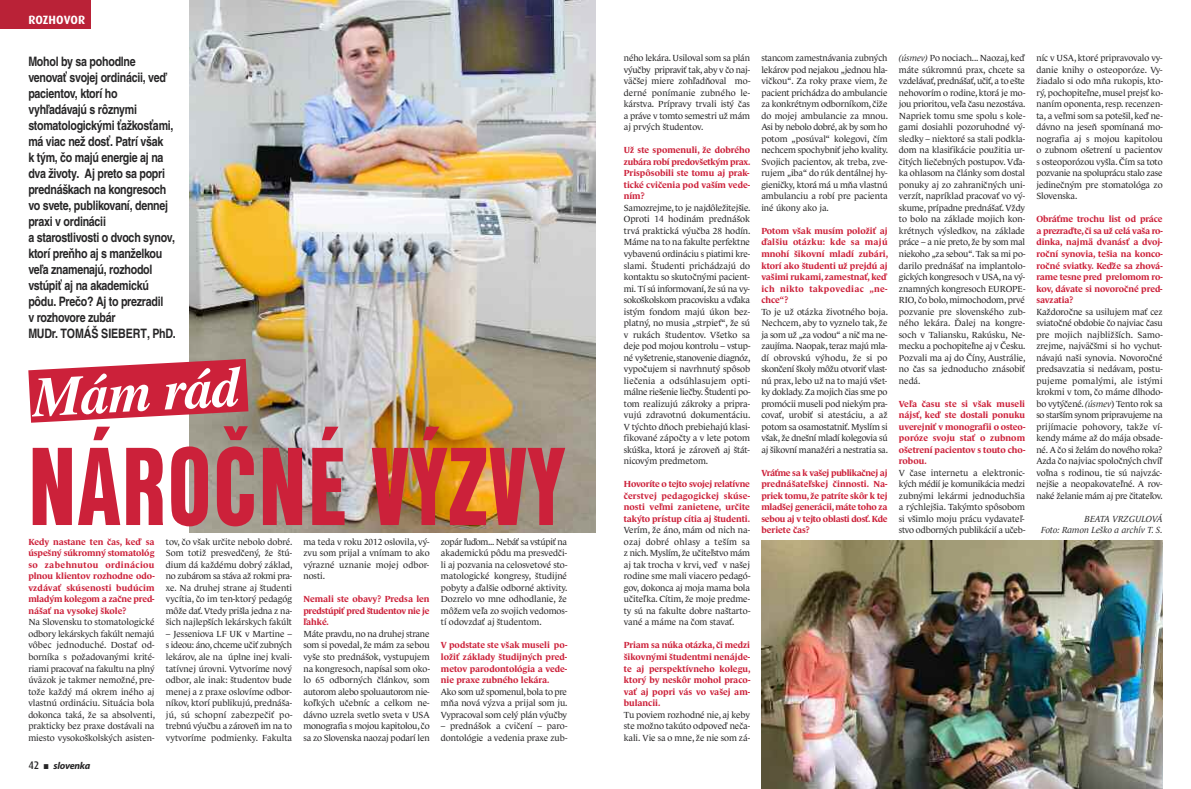
<style>
.page{position:relative;width:1191px;height:789px;background:#fff}
.page>*{position:absolute;margin:0;border:0;box-sizing:border-box;transform-origin:0 0}
.t1{font:115.5px "Nimbus Sans DOT Blac Cond";letter-spacing:.015em;color:#cc213a;scale:.85 1}
.t2{font:italic 500 56.1px "Nimbus Roman No 9 LOT";color:#fff}
.t3{font:700 condensed 13px/16px "Nimbus Sans LOT";letter-spacing:-.02em;color:#272627}
.t4{font:700 12px "Dax CE";color:#fff}
.t5{font:italic 700 10px "Myriad Pro";letter-spacing:-.025em;color:#272627}
.t6{font:9px/11.5px "Le Monde Journal CE";letter-spacing:-.005em;color:#272627;text-align:justify}
.t7{font:700 9px/11.5px "Le Monde Journal CE";letter-spacing:-.005em;color:#cc213a;text-align:justify}
.t8{font:italic 9px/11.5px "Le Monde Journal CE";color:#272627;text-align:right}
.s1{font-family:"Dax CE";font-weight:500;font-style:normal;font-size:11px}
.s2{font-style:italic}
</style>
<div class="page">
<img style="left:189px;top:0;width:406px;height:532px">
<svg style="left:28px;top:358px;width:220px;height:64px"></svg>
<div style="left:0;top:0;width:91px;height:28px;background:#ba2237"></div>
<img style="left:761px;top:540px;width:401px;height:248px">
<h3 class="t4" style="left:28px;top:13px;width:58px">ROZHOVOR</h3>
<p class="t3" style="left:28px;top:54px;width:149px">Mohol by sa pohodlne venovať svojej ordinácii, veď pacientov, ktorí ho vyhľadávajú s rôznymi stomatologickými ťažkosťami, má viac než dosť. Patrí však<br>k tým, čo majú energie aj na dva životy. Aj preto sa popri prednáškach na kongresoch vo svete, publikovaní, dennej praxi v ordinácii<br>a starostlivosti o dvoch synov, ktorí preňho aj s manželkou veľa znamenajú, rozhodol vstúpiť aj na akademickú pôdu. Prečo? Aj to prezradil<br>v rozhovore zubár<br>MUDr. ToMáš SieberT, PhD.</p>
<h2 class="t2" style="left:31px;top:364px;width:210px;rotate:-3deg">Mám rád</h2>
<h1 class="t1" style="left:28px;top:417px;width:632px">NÁROČNÉ VÝZVY</h1>
<p class="t7" style="left:28px;top:536px;width:128px">Kedy nastane ten čas, keď sa úspešný súkromný stomatológ so zabehnutou ordináciou plnou klientov rozhodne odo&shy;vzdávať skúsenosti budúcim mladým kolegom a začne pred&shy;nášať na vysokej škole?</p>
<p class="t6" style="left:28px;top:617px;width:128px">Na Slovensku to stomatologické odbory lekárskych fakúlt nemajú vôbec jednoduché. Dostať od&shy;borníka s požadovanými krité&shy;riami pracovať na fakultu na plný úväzok je takmer nemožné, pre&shy;tože každý má okrem iného aj vlastnú ordináciu. Situácia bola dokonca taká, že sa absolventi, prakticky bez praxe dostávali na miesto vysokoškolských asisten-</p>
<p class="t5" style="left:28px;top:761px;width:63px"><span class="s1">42</span> ■ slovenka</p>
<p class="t6" style="left:166px;top:536px;width:128px">tov, čo však určite nebolo dobré.<br>Som totiž presvedčený, že štú&shy;dium dá každému dobrý základ, no zubárom sa stáva až rokmi pra&shy;xe. Na druhej strane aj študenti vycítia, čo im ten-ktorý pedagóg môže dať. Vtedy prišla jedna z na&shy;šich najlepších lekárskych fakúlt</p>
<p class="t6" style="left:166px;top:628px;width:128px">– Jesseniova LF UK v Martine – s ideou: áno, chceme učiť zubných lekárov, ale na úplne inej kvali&shy;tatívnej úrovni. Vytvoríme nový odbor, ale inak: študentov bude menej a z praxe oslovíme odbor&shy;níkov, ktorí publikujú, prednáša&shy;jú, sú schopní zabezpečiť po&shy;trebnú výučbu a zároveň im na to vytvoríme podmienky. Fakulta</p>
<p class="t6" style="left:303px;top:536px;width:128px">ma teda v roku 2012 oslovila, vý&shy;zvu som prijal a vnímam to ako výrazné uznanie mojej odbor&shy;nosti.</p>
<p class="t7" style="left:303px;top:594px;width:128px">Nemali ste obavy? Predsa len predstúpiť pred študentov nie je ľahké.</p>
<p class="t6" style="left:303px;top:628px;width:128px">Máte pravdu, no na druhej strane som si povedal, že mám za sebou vyše sto prednášok, vystupujem na kongresoch, napísal som oko&shy;lo 65 odborných článkov, som autorom alebo spoluautorom nie&shy;koľkých učebníc a celkom ne&shy;dávno uzrela svetlo sveta v USA monografia s mojou kapitolou, čo sa zo Slovenska naozaj podarí len</p>
<p class="t6" style="left:441px;top:536px;width:128px">zopár ľuďom... Nebáť sa vstúpiť na akademickú pôdu ma presvedči&shy;li aj pozvania na celosvetové sto&shy;matologické kongresy, študijné pobyty a ďalšie odborné aktivity.<br>Dozrelo vo mne odhodlanie, že môžem veľa zo svojich vedomos&shy;tí odovzdať aj študentom.</p>
<p class="t7" style="left:441px;top:640px;width:128px">V podstate ste však museli po&shy;ložiť základy študijných pred&shy;metov parodontológia a vede&shy;nie praxe zubného lekára.</p>
<p class="t6" style="left:441px;top:686px;width:128px">Ako som už spomenul, bola to pre mňa nová výzva a prijal som ju.<br>Vypracoval som celý plán výučby</p>
<p class="t6" style="left:441px;top:720px;width:128px">– prednášok a cvičení – paro&shy;dontológie a vedenia praxe zub-</p>
<p class="t6" style="left:624px;top:53px;width:128px">ného lekára. Usiloval som sa plán výučby pripraviť tak, aby v čo naj&shy;väčšej miere zohľadňoval mo&shy;derné ponímanie zubného le&shy;kárstva. Prípravy trvali istý čas a práve v tomto semestri už mám aj prvých študentov.</p>
<p class="t7" style="left:624px;top:145px;width:128px">Už ste spomenuli, že dobrého zubára robí predovšetkým prax.<br>Prispôsobili ste tomu aj prak&shy;tické cvičenia pod vaším vede&shy;ním?</p>
<p class="t6" style="left:624px;top:203px;width:128px">Samozrejme, to je najdôležitejšie.<br>Oproti 14 hodinám prednášok trvá praktická výučba 28 hodín.<br>Máme na to na fakulte perfektne vybavenú ordináciu s piatimi kre&shy;slami. Študenti prichádzajú do kontaktu so skutočnými pacient&shy;mi. Tí sú informovaní, že sú na vy&shy;sokoškolskom pracovisku a vďaka istým fondom majú úkon bez&shy;platný, no musia „strpieť“, že sú v rukách študentov. Všetko sa deje pod mojou kontrolu – vstup&shy;né vyšetrenie, stanovenie diagnóz, vypočujem si navrhnutý spôsob liečenia a odsúhlasujem opti&shy;málne riešenie liečby. Študenti po&shy;tom realizujú zákroky a pripra&shy;vujú zdravotnú dokumentáciu.<br>V týchto dňoch prebiehajú klasi&shy;fikované zápočty a v lete potom skúška, ktorá je zároveň aj štát&shy;nicovým predmetom.</p>
<p class="t7" style="left:624px;top:479px;width:128px">Hovoríte o tejto svojej relatívne čerstvej pedagogickej skúse&shy;nosti veľmi zanietene, určite takýto prístup cítia aj študenti.</p>
<p class="t6" style="left:624px;top:525px;width:128px">Verím, že áno, mám od nich na&shy;ozaj dobré ohlasy a teším sa z nich. Myslím, že učiteľstvo mám aj tak trocha v krvi, veď v našej rodine sme mali viacero pedagó&shy;gov, dokonca aj moja mama bola učiteľka. Cítim, že moje predme&shy;ty sú na fakulte dobre naštarto&shy;vané a máme na čom stavať.</p>
<p class="t7" style="left:624px;top:640px;width:128px">Priam sa núka otázka, či medzi šikovnými študentmi nenájde&shy;te aj perspektívneho kolegu, ktorý by neskôr mohol praco&shy;vať aj popri vás vo vašej am&shy;bulancii.</p>
<p class="t6" style="left:624px;top:709px;width:128px">Tu poviem rozhodné nie, aj keby ste možno takúto odpoveď neča&shy;kali. Vie sa o mne, že nie som zá-</p>
<p class="t6" style="left:761px;top:53px;width:128px">stancom zamestnávania zubných lekárov pod nejakou „jednou hla&shy;vičkou“. Za roky praxe viem, že pacient prichádza do ambulancie za konkrétnym odborníkom, čiže do mojej ambulancie za mnou.<br>Asi by nebolo dobré, ak by som ho potom „posúval“ kolegovi, čím nechcem spochybniť jeho kvality.<br>Svojich pacientov, ak treba, zve&shy;rujem „iba“ do rúk dentálnej hy&shy;gieničky, ktorá má u mňa vlastnú ambulanciu a robí pre pacienta iné úkony ako ja.</p>
<p class="t7" style="left:761px;top:226px;width:128px">Potom však musím položiť aj ďalšiu otázku: kde sa majú mnohí šikovní mladí zubári, ktorí ako študenti už prejdú aj vašimi rukami, zamestnať, keď ich nikto takpovediac „ne&shy;chce“?</p>
<p class="t6" style="left:761px;top:306px;width:128px">To je už otázka životného boja.<br>Nechcem, aby to vyznelo tak, že ja som už „za vodou“ a nič ma ne&shy;zaujíma. Naopak, teraz majú mla&shy;dí obrovskú výhodu, že si po skončení školy môžu otvoriť vlast&shy;nú prax, lebo už na to majú všet&shy;ky doklady. Za mojich čias sme po promócii museli pod niekým pra&shy;covať, urobiť si atestáciu, a až potom sa osamostatniť. Myslím si však, že dnešní mladí kolegovia sú aj šikovní manažéri a nestratia sa.</p>
<p class="t7" style="left:761px;top:467px;width:128px">Vráťme sa k vašej publikačnej aj prednášateľskej činnosti. Na&shy;priek tomu, že patríte skôr k tej mladšej generácii, máte toho za sebou aj v tejto oblasti dosť. Kde beriete čas?</p>
<p class="t6" style="left:899px;top:53px;width:128px"><span class="s2">(úsmev)</span> Po nociach... Naozaj, keď máte súkromnú prax, chcete sa vzdelávať, prednášať, učiť, a to ešte nehovorím o rodine, ktorá je mo&shy;jou prioritou, veľa času nezostáva.<br>Napriek tomu sme spolu s kole&shy;gami dosiahli pozoruhodné vý&shy;sledky – niektoré sa stali podkla&shy;dom na klasifikácie použitia ur&shy;čitých liečebných postupov. Vďa&shy;ka ohlasom na články som dostal ponuky aj zo zahraničných uni&shy;verzít, napríklad pracovať vo vý&shy;skume, prípadne prednášať. Vždy to bolo na základe mojich kon&shy;krétnych výsledkov, na základe práce – a nie preto, že by som mal niekoho „za sebou“. Tak sa mi po&shy;darilo prednášať na implantolo&shy;gických kongresoch v USA, na vý&shy;znamných kongresoch EUROPE-RIO, čo bolo, mimochodom, prvé pozvanie pre slovenského zub&shy;ného lekára. Ďalej na kongre&shy;soch v Taliansku, Rakúsku, Ne&shy;mecku a pochopiteľne aj v Česku.<br>Pozvali ma aj do Číny, Austrálie, no čas sa jednoducho znásobiť nedá.</p>
<p class="t7" style="left:899px;top:398px;width:128px">Veľa času ste si však museli nájsť, keď ste dostali ponuku uverejniť v monografii o osteo&shy;poróze svoju stať o zubnom ošetrení pacientov s touto cho&shy;robou.</p>
<p class="t6" style="left:899px;top:467px;width:128px">V čase internetu a elektronic&shy;kých médií je komunikácia medzi zubnými lekármi jednoduchšia a rýchlejšia. Takýmto spôsobom si všimlo moju prácu vydavateľ&shy;stvo odborných publikácií a učeb-</p>
<p class="t6" style="left:1036px;top:53px;width:128px">níc v USA, ktoré pripravovalo vy&shy;danie knihy o osteoporóze. Vy&shy;žiadalo si odo mňa rukopis, kto&shy;rý, pochopiteľne, musel prejsť ko&shy;naním oponenta, resp. recenzen&shy;ta, a veľmi som sa potešil, keď ne&shy;dávno na jeseň spomínaná mo&shy;nografia aj s mojou kapitolou o zubnom ošetrení u pacientov s osteoporózou vyšla. Čím sa toto pozvanie na spoluprácu stalo zase jedinečným pre stomatológa zo Slovenska.</p>
<p class="t7" style="left:1036px;top:214px;width:128px">Obráťme trochu list od práce a prezraďte, či sa už celá vaša ro&shy;dinka, najmä dvanásť a dvoj&shy;roční synovia, tešia na konco&shy;ročné sviatky. Keďže sa zhová&shy;rame tesne pred prelomom ro&shy;kov, dávate si novoročné pred&shy;savzatia?</p>
<p class="t6" style="left:1036px;top:306px;width:128px">Každoročne sa usilujem mať cez sviatočné obdobie čo najviac času pre mojich najbližších. Samo&shy;zrejme, najväčšmi si ho vychut&shy;návajú naši synovia. Novoročné predsavzatia si nedávam, postu&shy;pujeme pomalými, ale istými krokmi v tom, čo máme dlhodo&shy;bo vytýčené. <span class="s2">(úsmev</span>) Tento rok sa so starším synom pripravujeme na prijímacie pohovory, takže ví&shy;kendy máme až do mája obsade&shy;né. A čo si želám do nového roka?<br>Azda čo najviac spoločných chvíľ voľna s rodinou, tie sú najvzác&shy;nejšie a neopakovateľné. A rov&shy;naké želanie mám aj pre čitateľov.</p>
<p class="t8" style="left:1041px;top:513px;width:123px">BEATA VRZGULOVÁ<br>Foto: Ramon Leško a archív T. S.</p>
</div>
